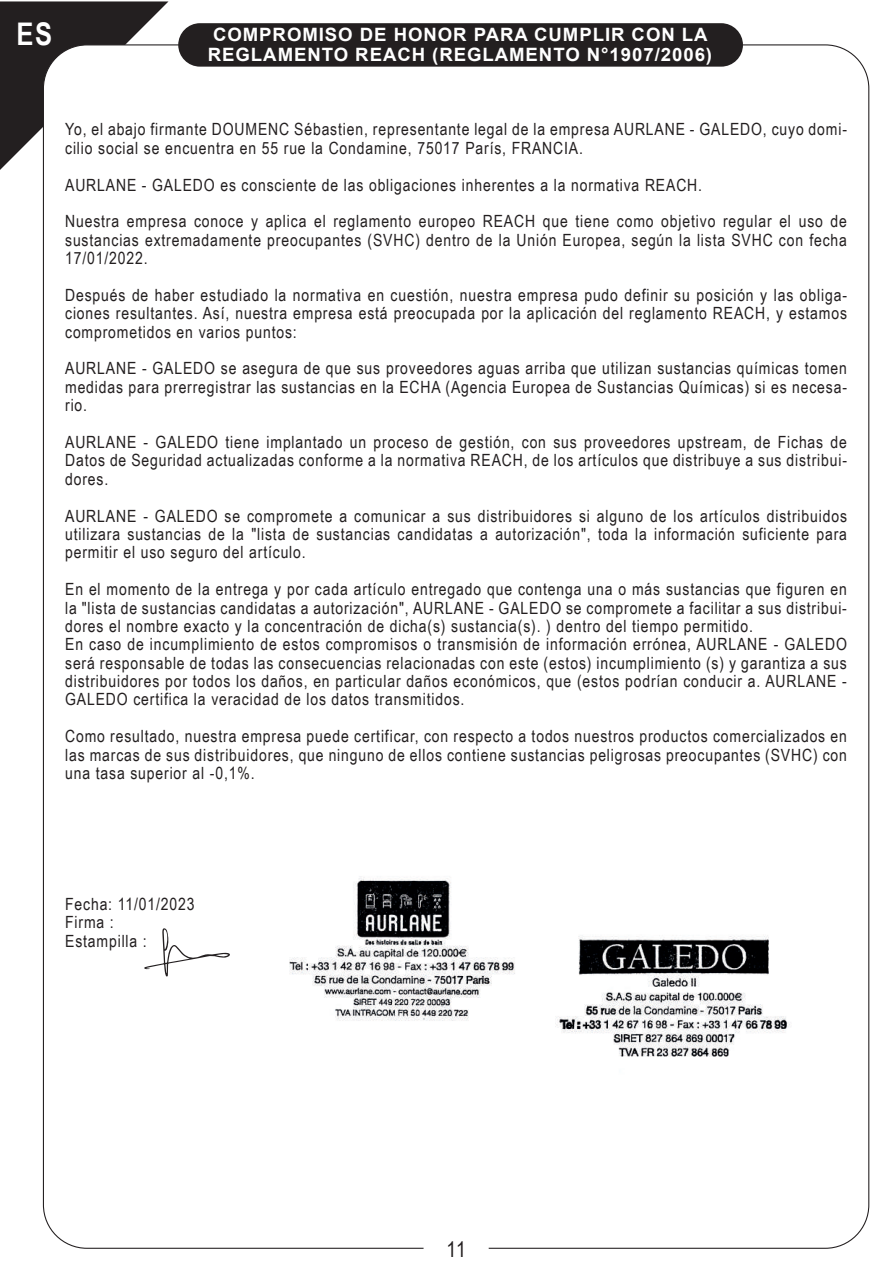
<style>
.page{position:relative;width:893px;height:1263px;background:#fff}
.page>*{position:absolute;margin:0;border:0;box-sizing:border-box;transform-origin:0 0}
.t1{font:700 31.2px "Arial Narrow";color:#fff}
.t2{font:21.45px "Arial Narrow";color:#231f20}
.t3{font:700 18.45px/20px "Arial";letter-spacing:.05em;color:#fff}
.t4{font:16.8px/18.5px "Arial Narrow";letter-spacing:.05em;color:#231f20}
</style>
<div class="page">
<svg style="left:0;top:1px;width:168px;height:169px"></svg>
<img style="left:289px;top:876px;width:226px;height:145px">
<img style="left:555px;top:935px;width:235px;height:122px">
<div style="left:178px;top:23px;width:565px;height:44px;background:#231f20;border-radius:22px"></div>
<svg style="left:144px;top:928px;width:86px;height:48px"></svg>
<h1 class="t1" style="left:17px;top:10px;width:37px">ES</h1>
<p class="t3" style="left:208px;top:25px;width:506px">COMPROMISO DE HONOR PARA CUMPLIR CON LA<br>REGLAMENTO REACH (REGLAMENTO N°1907/2006)</p>
<p class="t4" style="left:65px;top:120px;width:783px">Yo, el abajo firmante DOUMENC Sébastien, representante legal de la empresa AURLANE - GALEDO, cuyo domi&shy;cilio social se encuentra en 55 rue la Condamine, 75017 París, FRANCIA.</p>
<p class="t4" style="left:65px;top:166px;width:783px;line-height:36.8px">AURLANE - GALEDO es consciente de las obligaciones inherentes a la normativa REACH.<br>Nuestra empresa conoce y aplica el reglamento europeo REACH que tiene como objetivo regular el uso de</p>
<p class="t4" style="left:65px;top:230px;width:783px">sustancias extremadamente preocupantes (SVHC) dentro de la Unión Europea, según la lista SVHC con fecha<br>17/01/2022.</p>
<p class="t4" style="left:65px;top:285px;width:783px;text-align:justify">Después de haber estudiado la normativa en cuestión, nuestra empresa pudo definir su posición y las obliga&shy;ciones resultantes. Así, nuestra empresa está preocupada por la aplicación del reglamento REACH, y estamos comprometidos en varios puntos:</p>
<p class="t4" style="left:65px;top:359px;width:783px;text-align:justify">AURLANE - GALEDO se asegura de que sus proveedores aguas arriba que utilizan sustancias químicas tomen medidas para prerregistrar las sustancias en la ECHA (Agencia Europea de Sustancias Químicas) si es necesa&shy;rio.</p>
<p class="t4" style="left:65px;top:432px;width:783px;text-align:justify">AURLANE - GALEDO tiene implantado un proceso de gestión, con sus proveedores upstream, de Fichas de Datos de Seguridad actualizadas conforme a la normativa REACH, de los artículos que distribuye a sus distribui&shy;dores.</p>
<p class="t4" style="left:65px;top:506px;width:783px;text-align:justify">AURLANE - GALEDO se compromete a comunicar a sus distribuidores si alguno de los artículos distribuidos utilizara sustancias de la "lista de sustancias candidatas a autorización", toda la información suficiente para permitir el uso seguro del artículo.</p>
<p class="t4" style="left:65px;top:579px;width:783px">En el momento de la entrega y por cada artículo entregado que contenga una o más sustancias que figuren en la "lista de sustancias candidatas a autorización", AURLANE - GALEDO se compromete a facilitar a sus distribui&shy;dores el nombre exacto y la concentración de dicha(s) sustancia(s). ) dentro del tiempo permitido.<br>En caso de incumplimiento de estos compromisos o transmisión de información errónea, AURLANE - GALEDO será responsable de todas las consecuencias relacionadas con este (estos) incumplimiento (s) y garantiza a sus distribuidores por todos los daños, en particular daños económicos, que (estos podrían conducir a. AURLANE - GALEDO certifica la veracidad de los datos transmitidos.</p>
<p class="t4" style="left:65px;top:726px;width:783px;text-align:justify">Como resultado, nuestra empresa puede certificar, con respecto a todos nuestros productos comercializados en las marcas de sus distribuidores, que ninguno de ellos contiene sustancias peligrosas preocupantes (SVHC) con una tasa superior al -0,1%.</p>
<p class="t4" style="left:65px;top:894px;width:131px">Fecha: 11/01/2023<br>Firma :<br>Estampilla :</p>
<p class="t2" style="left:446px;top:1233px;width:21px">11</p>
</div>
